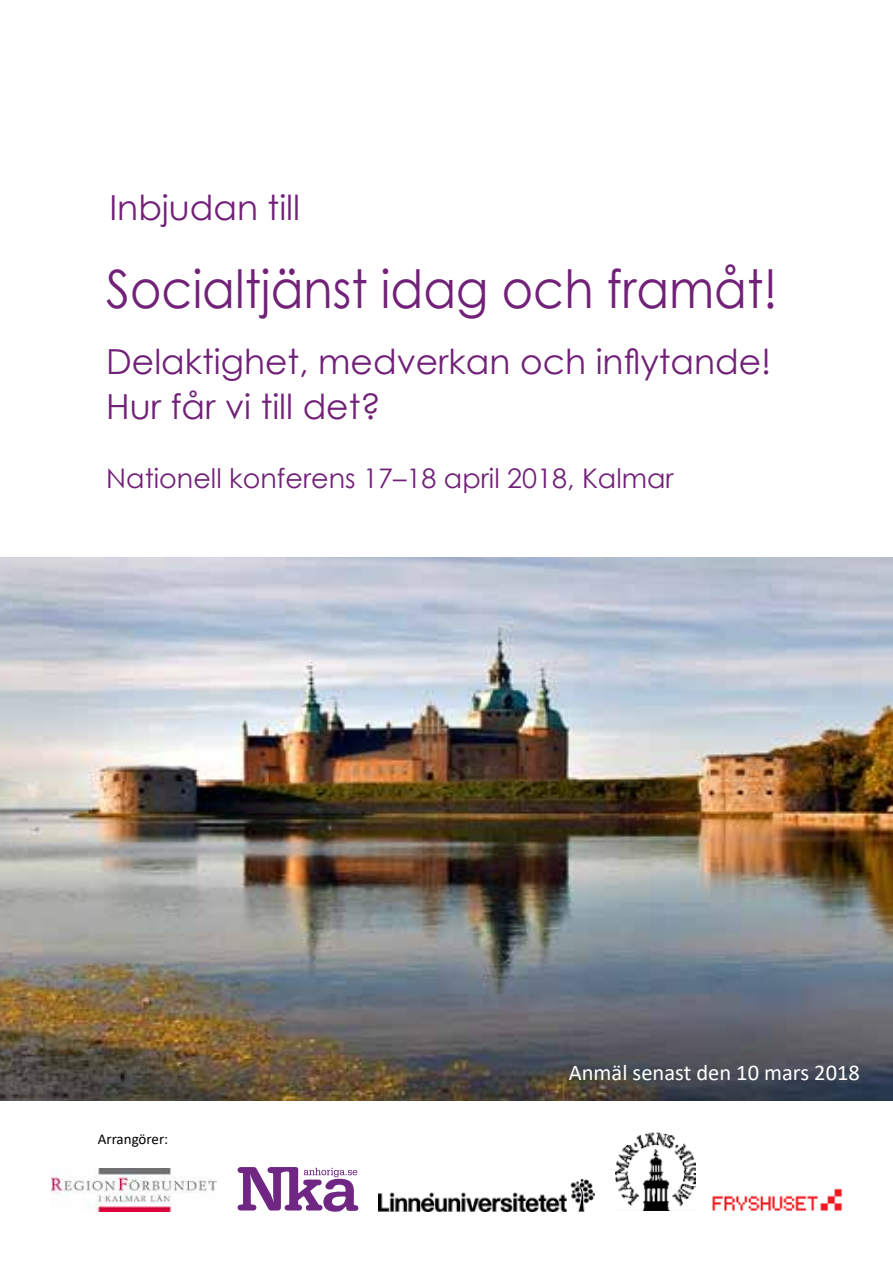
<style>
.page{position:relative;width:893px;height:1263px;background:#fff}
.page>*{position:absolute;margin:0;border:0;box-sizing:border-box;transform-origin:0 0}
.t1{font:52.8px "Century Gothic";color:#712177;scale:.91 1}
.t2{font:34.5px/45px "Century Gothic";color:#712177}
.t3{font:27px "Century Gothic";color:#712177}
.t4{font:22.5px "Calibri";color:#fff}
.t5{font:15px "Calibri";color:#000}
</style>
<div class="page">
<img style="left:51px;top:1168px;width:166px;height:44px">
<img style="left:0;top:557px;width:893px;height:543px">
<svg style="left:238px;top:1167px;width:120px;height:45px"></svg>
<img style="left:712px;top:1188px;width:130px;height:23px">
<img style="left:616px;top:1133px;width:80px;height:77px">
<img style="left:378px;top:1180px;width:217px;height:32px">
<p class="t2" style="left:109px;top:185px;width:192px">Inbjudan till</p>
<h1 class="t1" style="left:106px;top:252px;width:739px">Socialtjänst idag och framåt!</h1>
<p class="t2" style="left:106px;top:339px;width:667px">Delaktighet, medverkan och inflytande!<br>Hur får vi till det?</p>
<p class="t3" style="left:106px;top:460px;width:569px">Nationell konferens 17–18 april 2018, Kalmar</p>
<p class="t5" style="left:98px;top:1128px;width:72px">Arrangörer:</p>
<p class="t4" style="left:569px;top:1057px;width:293px">Anmäl senast den 10 mars 2018</p>
</div>
